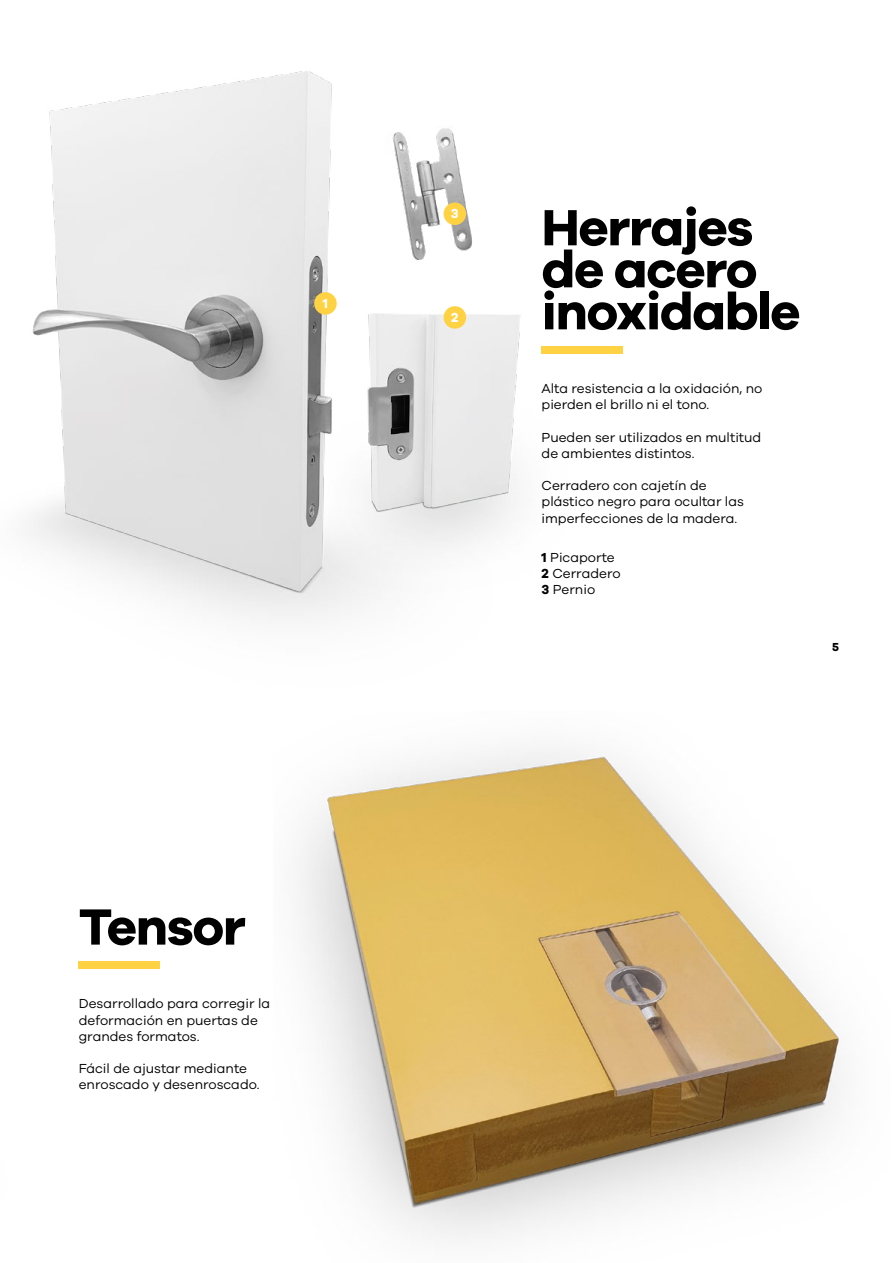
<style>
.page{position:relative;width:893px;height:1263px;background:#fff}
.page>*{position:absolute;margin:0;border:0;box-sizing:border-box;transform-origin:0 0}
.t1{font:700 52.5px/42px "Galano Grotesque";letter-spacing:-.025em;color:#000}
.t2{font:13.5px/16.2px "Galano Grotesque";color:#000}
.t3{font:700 13.5px "Galano Grotesque";color:#fff}
.t4{font:700 12px "Galano Grotesque";color:#000}
.s1{font-weight:700}
</style>
<div class="page">
<img style="left:30px;top:71px;width:512px;height:548px">
<img style="left:297px;top:749px;width:543px;height:490px">
<div style="left:314px;top:292px;width:23px;height:23px;background:#ffd244;border-radius:50%"></div>
<div style="left:444px;top:306px;width:22px;height:23px;background:#ffd244;border-radius:50%"></div>
<div style="left:444px;top:203px;width:22px;height:22px;background:#ffd244;border-radius:50%"></div>
<div style="left:79px;top:962px;width:81px;height:7px;background:#ffd244"></div>
<div style="left:542px;top:346px;width:81px;height:8px;background:#ffd244"></div>
<p class="t3" style="left:323px;top:295px;width:7px">1</p>
<h1 class="t1" style="left:79px;top:904px;width:169px">Tensor</h1>
<p class="t2" style="left:79px;top:995px;width:193px">Desarrollado para corregir la deformación en puertas de grandes formatos.</p>
<p class="t2" style="left:79px;top:1060px;width:182px">Fácil de ajustar mediante enroscado y desenroscado.</p>
<p class="t3" style="left:451px;top:205px;width:9px">3</p>
<p class="t3" style="left:451px;top:309px;width:9px">2</p>
<h1 class="t1" style="left:542px;top:205px;width:260px">Herrajes de acero inoxidable</h1>
<p class="t2" style="left:542px;top:380px;width:222px">Alta resistencia a la oxidación, no pierden el brillo ni el tono.</p>
<p class="t2" style="left:542px;top:429px;width:221px">Pueden ser utilizados en multitud de ambientes distintos.</p>
<p class="t2" style="left:542px;top:477px;width:204px">Cerradero con cajetín de plástico negro para ocultar las imperfecciones de la madera.</p>
<p class="t2" style="left:542px;top:549px;width:81px"><span class="s1">1</span> Picaporte<br><span class="s1">2</span> Cerradero<br><span class="s1">3</span> Pernio</p>
<p class="t4" style="left:832px;top:639px;width:8px">5</p>
</div>
